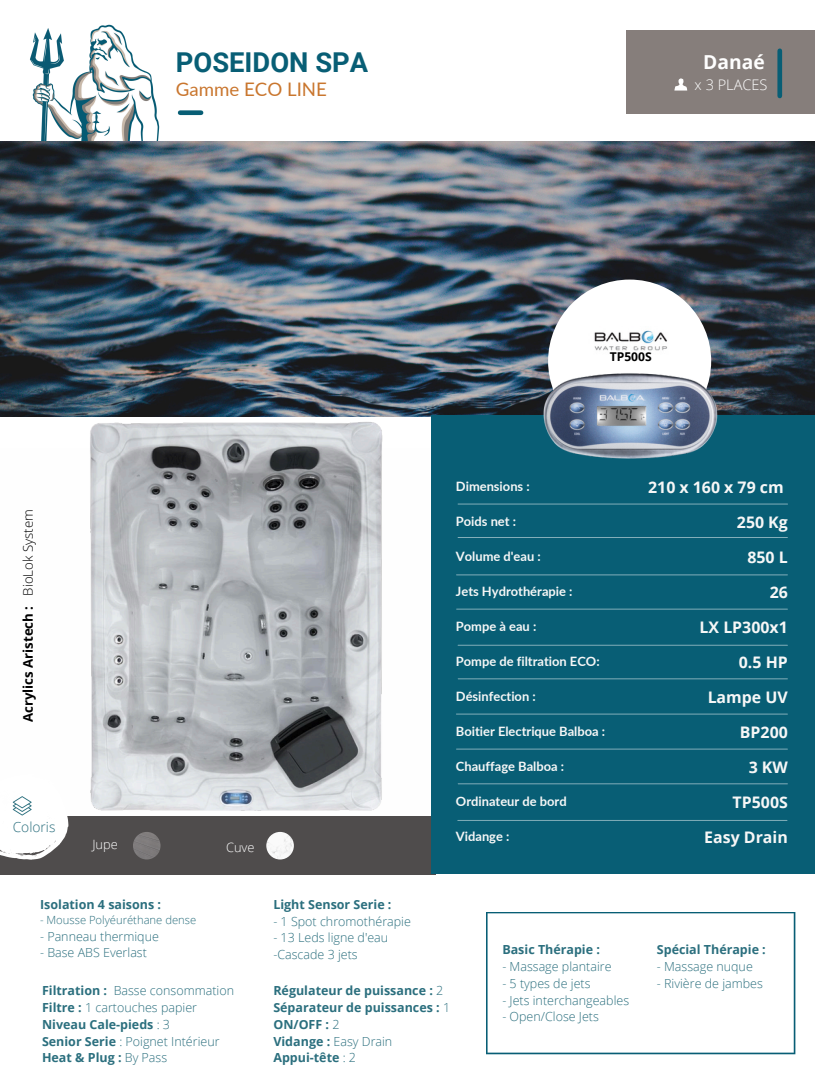
<style>
.page{position:relative;width:815px;height:1088px;background:#fff}
.page>*{position:absolute;margin:0;border:0;box-sizing:border-box;transform-origin:0 0}
.t1{font:700 27.38px "Roboto";color:#085e75}
.t2{font:700 19.25px "Open Sans";color:#fefefe}
.t3{font:18.62px "Lato";color:#c9762e}
.t4{font:700 15.88px "Open Sans";color:#f7f7f7}
.t5{font:300 14.5px "Open Sans";color:#fefefe}
.t6{font:300 13.75px "Open Sans";color:#2b6f7e}
.t7{font:700 13.25px "Open Sans";color:#000}
.t8{font:700 12.88px "Lato";color:#f7f7f7}
.t9{font:300 12.88px "Open Sans";color:#fff}
.t10{font:300 12.5px/16.9px "Open Sans";color:#2b6f7e}
.t11{font:700 12.5px "Open Sans";color:#2b6f7e}
.t12{font:700 12.12px "Open Sans";color:#000}
.t13{font:300 11.25px "Open Sans";color:#2b6f7e}
.s1{font-weight:300}
.s2{font-weight:700}
</style>
<div class="page">
<img style="left:29px;top:24px;width:156px;height:118px">
<img style="left:0;top:142px;width:815px;height:275px">
<div style="left:626px;top:30px;width:189px;height:84px;background:#867e7b"></div>
<div style="left:777px;top:51px;width:5px;height:45px;background:#085e75"></div>
<svg style="left:674px;top:78px;width:13px;height:13px"></svg>
<div style="left:0;top:816px;width:435px;height:58px;background:#4f4c4c"></div>
<div style="left:431px;top:416px;width:384px;height:458px;background:#085e75"></div>
<hr style="left:458px;top:503px;width:329px;height:1px;background:#fff">
<hr style="left:458px;top:537px;width:329px;height:1px;background:#fff">
<hr style="left:456px;top:574px;width:331px;height:1px;background:#fff">
<hr style="left:456px;top:608px;width:331px;height:1px;background:#fff">
<hr style="left:458px;top:644px;width:329px;height:1px;background:#fff">
<hr style="left:458px;top:678px;width:329px;height:1px;background:#fff">
<hr style="left:456px;top:713px;width:331px;height:1px;background:#fff">
<hr style="left:456px;top:748px;width:331px;height:1px;background:#fff">
<hr style="left:458px;top:783px;width:329px;height:1px;background:#fff">
<img style="left:133px;top:832px;width:27px;height:27px;border-radius:50%">
<img style="left:266px;top:832px;width:28px;height:27px;border-radius:50%">
<svg style="left:0;top:796px;width:68px;height:63px"></svg>
<div style="left:180px;top:110px;width:21px;height:5px;background:#085e75"></div>
<hr style="left:458px;top:820px;width:329px;height:1px;background:#fff">
<svg style="left:486px;top:912px;width:309px;height:142px"></svg>
<img style="left:69px;top:394px;width:335px;height:444px">
<div style="left:548px;top:279px;width:163px;height:163px;background:#fff;border-radius:50%"></div>
<img style="left:594px;top:330px;width:73px;height:21px">
<img style="left:538px;top:364px;width:183px;height:95px">
<h6 class="t1" style="left:176px;top:47px;width:194px">POSEIDON SPA</h6>
<h6 class="t3" style="left:176px;top:77px;width:153px">Gamme ECO LINE</h6>
<h6 class="t2" style="left:703px;top:48px;width:63px">Danaé</h6>
<h6 class="t5" style="left:694px;top:74px;width:74px">x 3 PLACES</h6>
<p class="t7" style="left:19px;top:722px;width:214px;rotate:-90deg">Acrylics Aristech : <span class="s1">BioLok System</span></p>
<h6 class="t6" style="left:13px;top:817px;width:44px">Coloris</h6>
<h6 class="t9" style="left:92px;top:835px;width:27px">Jupe</h6>
<h6 class="t9" style="left:226px;top:838px;width:30px">Cuve</h6>
<p class="t12" style="left:610px;top:348px;width:43px">TP500S</p>
<p class="t8" style="left:456px;top:478px;width:75px">Dimensions :</p>
<h1 class="t8" style="left:456px;top:513px;width:62px">Poids net :</h1>
<h2 class="t8" style="left:456px;top:548px;width:86px">Volume d'eau :</h2>
<h3 class="t8" style="left:456px;top:583px;width:118px">Jets Hydrothérapie :</h3>
<p class="t8" style="left:456px;top:618px;width:82px">Pompe à eau :</p>
<p class="t8" style="left:456px;top:653px;width:145px">Pompe de filtration ECO:</p>
<p class="t8" style="left:456px;top:688px;width:81px">Désinfection :</p>
<p class="t8" style="left:456px;top:723px;width:151px">Boitier Electrique Balboa :</p>
<p class="t8" style="left:456px;top:758px;width:110px">Chauffage Balboa :</p>
<p class="t8" style="left:456px;top:793px;width:112px">Ordinateur de bord</p>
<h4 class="t8" style="left:456px;top:828px;width:55px">Vidange :</h4>
<p class="t4" style="left:648px;top:476px;width:137px">210 x 160 x 79 cm</p>
<p class="t4" style="left:737px;top:511px;width:52px">250 Kg</p>
<p class="t4" style="left:747px;top:546px;width:42px">850 L</p>
<p class="t4" style="left:769px;top:581px;width:20px">26</p>
<p class="t4" style="left:699px;top:616px;width:90px">LX LP300x1</p>
<p class="t4" style="left:739px;top:651px;width:50px">0.5 HP</p>
<p class="t4" style="left:707px;top:686px;width:82px">Lampe UV</p>
<p class="t4" style="left:740px;top:721px;width:49px">BP200</p>
<p class="t4" style="left:748px;top:756px;width:41px">3 KW</p>
<p class="t4" style="left:732px;top:791px;width:57px">TP500S</p>
<p class="t4" style="left:704px;top:826px;width:85px">Easy Drain</p>
<h6 class="t11" style="left:40px;top:895px;width:123px">Isolation 4 saisons :</h6>
<h6 class="t13" style="left:40px;top:911px;width:158px">- Mousse Polyéuréthane dense</h6>
<h6 class="t10" style="left:40px;top:927px;width:120px">- Panneau thermique</h6>
<h6 class="t10" style="left:40px;top:944px;width:108px">- Base ABS Everlast</h6>
<p class="t11" style="left:502px;top:940px;width:99px">Basic Thérapie :</p>
<p class="t10" style="left:502px;top:957px;width:111px">- Massage plantaire</p>
<p class="t10" style="left:502px;top:974px;width:90px">- 5 types de jets</p>
<p class="t10" style="left:502px;top:991px;width:128px">- Jets interchangeables</p>
<p class="t10" style="left:502px;top:1008px;width:98px">- Open/Close Jets</p>
<p class="t11" style="left:273px;top:895px;width:120px">Light Sensor Serie :</p>
<p class="t10" style="left:273px;top:912px;width:139px">- 1 Spot chromothérapie</p>
<p class="t10" style="left:273px;top:929px;width:116px">- 13 Leds ligne d'eau</p>
<p class="t10" style="left:273px;top:946px;width:86px">-Cascade 3 jets</p>
<p class="t11" style="left:273px;top:981px;width:171px">Régulateur de puissance : <span class="s1">2</span></p>
<p class="t11" style="left:273px;top:998px;width:178px">Séparateur de puissances : <span class="s1">1</span></p>
<p class="t11" style="left:273px;top:1015px;width:68px">ON/OFF : <span class="s1">2</span></p>
<p class="t10" style="left:273px;top:1032px;width:120px"><span class="s2">Vidange :</span> Easy Drain</p>
<p class="t11" style="left:273px;top:1049px;width:84px">Appui-tête <span class="s1">: 2</span></p>
<p class="t11" style="left:42px;top:981px;width:67px">Filtration :</p>
<p class="t10" style="left:42px;top:981px;width:193px;text-indent:72px">Basse consommation<br><span class="s2">Filtre :</span> 1 cartouches papier</p>
<p class="t11" style="left:42px;top:1015px;width:130px">Niveau Cale-pieds <span class="s1">: 3</span></p>
<p class="t10" style="left:42px;top:1032px;width:179px"><span class="s2">Senior Serie</span> : Poignet Intérieur</p>
<p class="t11" style="left:42px;top:1049px;width:127px">Heat &amp; Plug : <span class="s1">By Pass</span></p>
<p class="t11" style="left:657px;top:940px;width:110px">Spécial Thérapie :</p>
<p class="t10" style="left:657px;top:957px;width:97px">- Massage nuque</p>
<p class="t10" style="left:657px;top:974px;width:108px">- Rivière de jambes</p>
</div>
